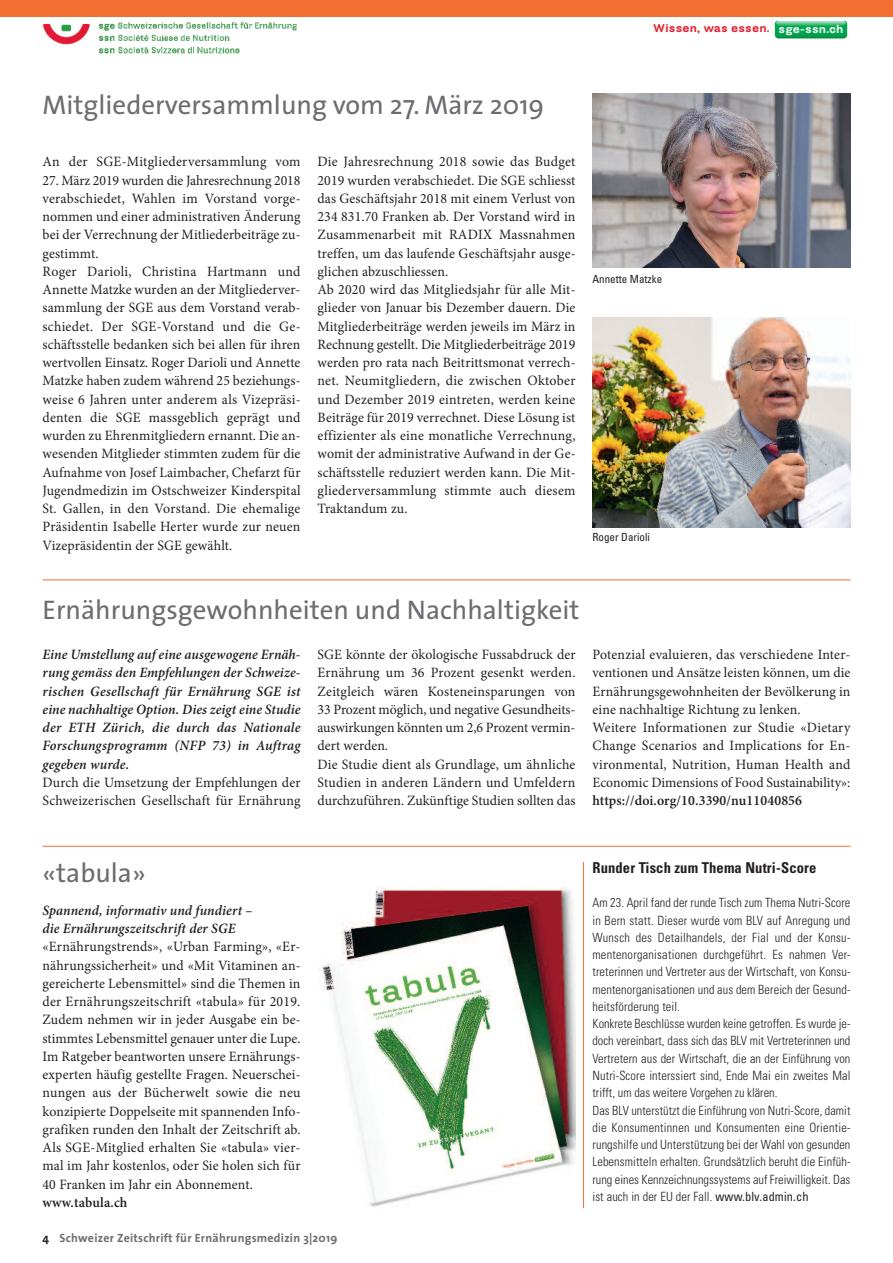
<style>
.page{position:relative;width:893px;height:1263px;background:#fff}
.page>*{position:absolute;margin:0;border:0;box-sizing:border-box;transform-origin:0 0}
.t1{font:27px "The Sans";color:#6c6d70}
.t2{font:700 condensed 15px "Univers";letter-spacing:.01em;color:#231f20}
.t3{font:14.25px/18.3px "Minion Pro";letter-spacing:.01em;color:#231f20}
.t4{font:italic 600 14.25px/18.3px "Minion Pro";letter-spacing:.01em;color:#231f20;text-align:justify}
.t5{font:600 14.25px "Minion Pro";letter-spacing:.01em;color:#231f20}
.t6{font:300 condensed 12.75px/17.2px "Univers";letter-spacing:.01em;color:#231f20}
.t7{font:700 12px "The Sans";letter-spacing:.02em;color:#6c6d70}
.t8{font:condensed 11.25px "Univers";color:#231f20}
.t9{font:900 10.8px "Hydra Text";letter-spacing:.01em;color:#e41d2f}
.s1{color:#fff}
.s2{font-weight:400}
.s3{color:#231f20}
</style>
<div class="page">
<div style="left:0;top:0;width:893px;height:17px;background:#f36e31"></div>
<img style="left:43px;top:21px;width:254px;height:33px">
<div style="left:775px;top:21px;width:72px;height:17px;background:linear-gradient(to right,#00a44b,#00a44b)"></div>
<svg style="left:776px;top:21px;width:70px;height:5px"></svg>
<img style="left:592px;top:94px;width:258px;height:174px">
<img style="left:592px;top:317px;width:258px;height:210px">
<img style="left:318px;top:886px;width:257px;height:321px">
<hr style="left:43px;top:846px;width:807px;height:1px;background:#f36e31">
<hr style="left:43px;top:579px;width:807px;height:1px;background:#f36e31">
<hr style="left:583px;top:862px;width:1px;height:346px;background:#f36e31">
<p class="t9" style="left:653px;top:24px;width:192px">Wissen, was essen. <span class="s1">sge-ssn.ch</span></p>
<h1 class="t1" style="left:43px;top:94px;width:503px">Mitgliederversammlung vom 27. März 2019</h1>
<p class="t3" style="left:43px;top:154px;width:259px">An der SGE-Mitgliederversammlung vom</p>
<p class="t3" style="left:43px;top:172px;width:260px">27. März 2019 wurden die Jahresrechnung 2018 verabschiedet, Wahlen im Vorstand vorge&shy;nommen und einer administrativen Änderung bei der Verrechnung der Mitliederbeiträge zu&shy;gestimmt.<br>Roger Darioli, Christina Hartmann und Annette Matzke wurden an der Mitgliederver&shy;sammlung der SGE aus dem Vorstand verab&shy;schiedet. Der SGE-Vorstand und die Ge&shy;schäftsstelle bedanken sich bei allen für ihren wertvollen Einsatz. Roger Darioli und Annette Matzke haben zudem während 25 beziehungs&shy;weise 6 Jahren unter anderem als Vizepräsi&shy;denten die SGE massgeblich geprägt und wurden zu Ehrenmitgliedern ernannt. Die an&shy;wesenden Mitglieder stimmten zudem für die Aufnahme von Josef Laimbacher, Chefarzt für Jugendmedizin im Ostschweizer Kinderspital St. Gallen, in den Vorstand. Die ehemalige Präsidentin Isabelle Herter wurde zur neuen Vizepräsidentin der SGE gewählt.</p>
<p class="t3" style="left:317px;top:154px;width:260px">Die Jahresrechnung 2018 sowie das Budget 2019 wurden verabschiedet. Die SGE schliesst das Geschäftsjahr 2018 mit einem Verlust von 234 831.70 Franken ab. Der Vorstand wird in Zusammenarbeit mit RADIX Massnahmen treffen, um das laufende Geschäftsjahr ausge&shy;glichen abzuschliessen.<br>Ab 2020 wird das Mitgliedsjahr für alle Mit&shy;glieder von Januar bis Dezember dauern. Die Mitgliederbeiträge werden jeweils im März in Rechnung gestellt. Die Mitgliederbeiträge 2019 werden pro rata nach Beitrittsmonat verrech&shy;net. Neumitgliedern, die zwischen Oktober und Dezember 2019 eintreten, werden keine Beiträge für 2019 verrechnet. Diese Lösung ist effizienter als eine monatliche Verrechnung, womit der administrative Aufwand in der Ge&shy;schäftsstelle reduziert werden kann. Die Mit&shy;gliederversammlung stimmte auch diesem Traktandum zu.</p>
<p class="t8" style="left:592px;top:275px;width:71px">Annette Matzke</p>
<p class="t8" style="left:592px;top:533px;width:59px">Roger Darioli</p>
<h1 class="t1" style="left:43px;top:599px;width:539px">Ernährungsgewohnheiten und Nachhaltigkeit</h1>
<p class="t4" style="left:43px;top:647px;width:260px">Eine Umstellung auf eine ausgewogene Ernäh&shy;rung gemäss den Empfehlungen der Schweize&shy;rischen Gesellschaft für Ernährung SGE ist eine nachhaltige Option. Dies zeigt eine Studie der ETH Zürich, die durch das Nationale Forschungsprogramm (NFP 73) in Auftrag gegeben wurde.</p>
<p class="t3" style="left:43px;top:774px;width:259px">Durch die Umsetzung der Empfehlungen der<br>Schweizerischen Gesellschaft für Ernährung</p>
<p class="t3" style="left:317px;top:647px;width:260px">SGE könnte der ökologische Fussabdruck der Ernährung um 36 Prozent gesenkt werden.<br>Zeitgleich wären Kosteneinsparungen von 33 Prozent möglich, und negative Gesundheits&shy;auswirkungen könnten um 2,6 Prozent vermin&shy;dert werden.<br>Die Studie dient als Grundlage, um ähnliche Studien in anderen Ländern und Umfeldern durchzuführen. Zukünftige Studien sollten das</p>
<p class="t3" style="left:592px;top:647px;width:259px">Potenzial evaluieren, das verschiedene Inter&shy;ventionen und Ansätze leisten können, um die Ernährungsgewohnheiten der Bevölkerung in eine nachhaltige Richtung zu lenken.<br>Weitere Informationen zur Studie «Dietary Change Scenarios and Implications for En&shy;vironmental, Nutrition, Human Health and Economic Dimensions of Food Sustainability»:</p>
<p class="t5" style="left:592px;top:795px;width:211px">https://doi.org/10.3390/nu11040856</p>
<h1 class="t1" style="left:43px;top:862px;width:105px">«tabula»</h1>
<p class="t4" style="left:43px;top:902px;width:211px">Spannend, informativ und fundiert – die Ernährungszeitschrift der SGE</p>
<p class="t3" style="left:43px;top:939px;width:260px;text-align:justify">«Ernährungstrends», «Urban Farming», «Er&shy;nährungssicherheit» und «Mit Vitaminen an&shy;gereicherte Lebensmittel» sind die Themen in der Ernährungszeitschrift «tabula» für 2019.<br>Zudem nehmen wir in jeder Ausgabe ein be&shy;stimmtes Lebensmittel genauer unter die Lupe.<br>Im Ratgeber beantworten unsere Ernährungs&shy;experten häufig gestellte Fragen. Neuerschei&shy;nungen aus der Bücherwelt sowie die neu konzipierte Doppelseite mit spannenden Info&shy;grafiken runden den Inhalt der Zeitschrift ab.<br>Als SGE-Mitglied erhalten Sie «tabula» vier&shy;mal im Jahr kostenlos, oder Sie holen sich für 40 Franken im Jahr ein Abonnement.</p>
<p class="t5" style="left:43px;top:1197px;width:86px">www.tabula.ch</p>
<p class="t2" style="left:592px;top:862px;width:225px">Runder Tisch zum Thema Nutri-Score</p>
<p class="t6" style="left:592px;top:895px;width:260px">Am 23. April fand der runde Tisch zum Thema Nutri-Score in Bern statt. Dieser wurde vom BLV auf Anregung und Wunsch des Detailhandels, der Fial und der Konsu&shy;mentenorganisationen durchgeführt. Es nahmen Ver&shy;treterinnen und Vertreter aus der Wirtschaft, von Konsu&shy;mentenorganisationen und aus dem Bereich der Gesund&shy;heitsförderung teil.<br>Konkrete Beschlüsse wurden keine getroffen. Es wurde je&shy;doch vereinbart, dass sich das BLV mit Vertreterinnen und Vertretern aus der Wirtschaft, die an der Einführung von Nutri-Score interssiert sind, Ende Mai ein zweites Mal trifft, um das weitere Vorgehen zu klären.<br>Das BLV unterstützt die Einführung von Nutri-Score, damit die Konsumentinnen und Konsumenten eine Orientie&shy;rungshilfe und Unterstützung bei der Wahl von gesunden Lebensmitteln erhalten. Grundsätzlich beruht die Einfüh&shy;rung eines Kennzeichnungssystems auf Freiwilligkeit. Das ist auch in der EU der Fall. <span class="s2">www.blv.admin.ch</span></p>
<p class="t7" style="left:43px;top:1233px;width:296px"><span class="s3">4</span> Schweizer Zeitschrift für Ernährungsmedizin 3|2019</p>
</div>
